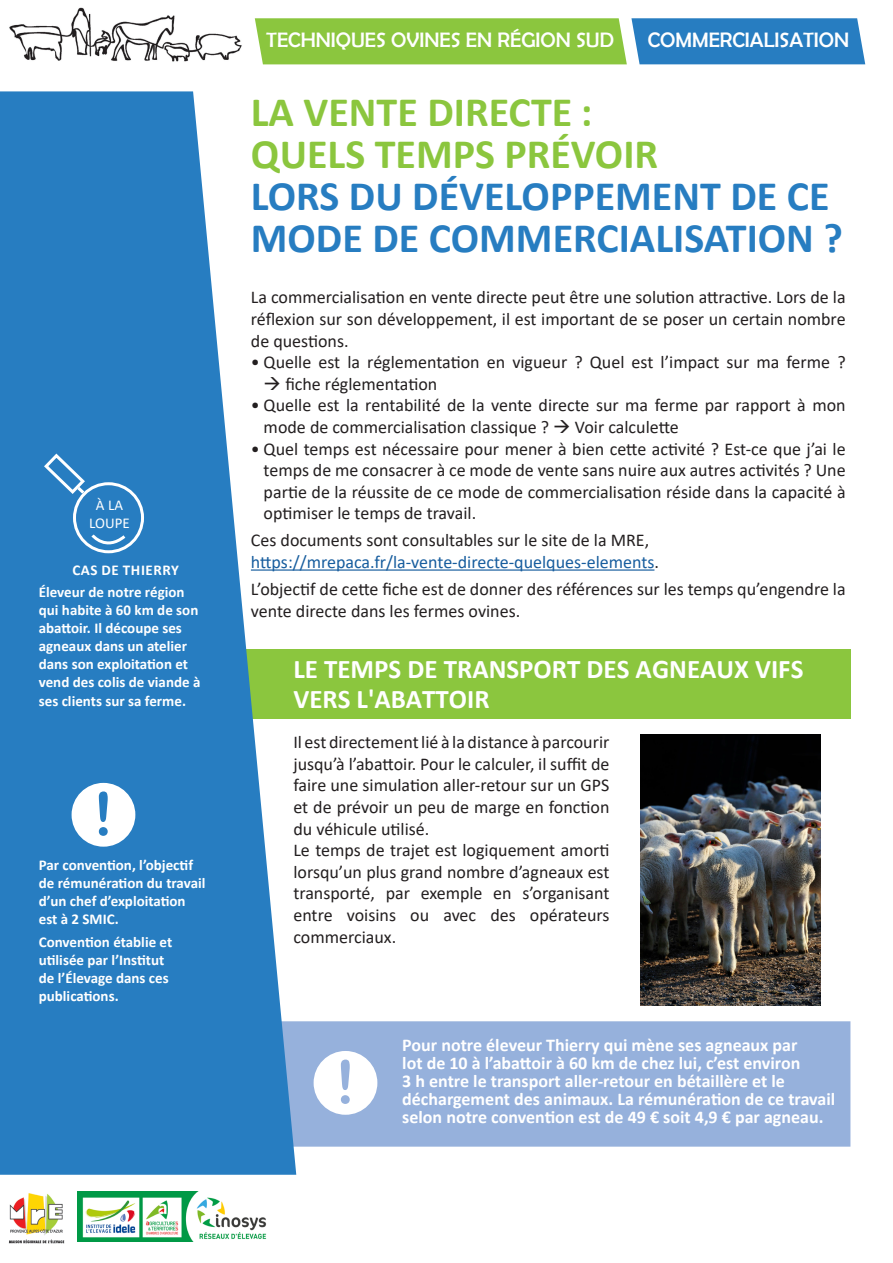
<style>
.page{position:relative;width:893px;height:1263px;background:#fff}
.page>*{position:absolute;margin:0;border:0;box-sizing:border-box;transform-origin:0 0}
.t1{font:60px "Arial Rounded MT Bold";color:#277dc1}
.t2{font:60px "Arial Rounded MT Bold";color:#96b1dc}
.t3{font:700 42px/42px "Calibri";color:#277dc1}
.t4{font:700 42px/42px "Calibri";color:#8bc63e}
.t5{font:700 27px/30px "Calibri";color:#fff}
.t6{font:21px "Berlin Sans FB";color:#fff}
.t7{font:18px/21.6px "Calibri";color:#231f20;text-align:justify}
.t8{font:700 18px/18px "Calibri";color:#fff}
.t9{font:18px/21.6px "Calibri";color:#175d9e}
.t10{font:700 15px/18px "Calibri";color:#fff}
.t11{font:700 15px "Calibri";letter-spacing:.04em;color:#fff}
.t12{font:15px "Calibri";color:#fff}
.s1{color:#231f20}
</style>
<div class="page">
<div style="left:296px;top:1021px;width:554px;height:126px;background:#96b1dc"></div>
<div style="left:236px;top:649px;width:614px;height:70px;background:#8bc63e"></div>
<img style="left:9px;top:7px;width:233px;height:55px">
<svg style="left:255px;top:18px;width:610px;height:46px;background:#6aad75"></svg>
<svg style="left:0;top:91px;width:296px;height:1084px;fill:#277dc1"></svg>
<img style="left:9px;top:1193px;width:56px;height:51px">
<img style="left:77px;top:1192px;width:190px;height:49px">
<img style="left:640px;top:735px;width:181px;height:271px">
<hr style="left:251px;top:569px;width:403px;height:2px;background:#175d9e">
<div style="left:74px;top:484px;width:69px;height:68px;background:#277dc1;border-radius:50%"></div>
<div style="left:73px;top:482px;width:71px;height:71px;border:3px solid #fff;border-radius:50%"></div>
<svg style="left:42px;top:451px;width:46px;height:46px;background:#4b92cb"></svg>
<svg style="left:90px;top:534px;width:39px;height:18px"></svg>
<div style="left:72px;top:783px;width:63px;height:64px;background:#fff;border-radius:50%"></div>
<div style="left:314px;top:1051px;width:63px;height:64px;background:#fff;border-radius:50%"></div>
<p class="t12" style="left:96px;top:495px;width:29px">À LA</p>
<p class="t12" style="left:89px;top:513px;width:42px">LOUPE</p>
<p class="t11" style="left:72px;top:560px;width:108px">CAS DE THIERRY</p>
<p class="t10" style="left:39px;top:583px;width:163px">Éleveur de notre région qui habite à 60 km de son abattoir. Il découpe ses agneaux dans un atelier dans son exploitation et vend des colis de viande à ses clients sur sa ferme.</p>
<p class="t1" style="left:93px;top:778px;width:21px">!</p>
<p class="t10" style="left:39px;top:856px;width:168px">Par convention, l’objectif de rémunération du travail d’un chef d’exploitation est à 2 SMIC.</p>
<p class="t10" style="left:39px;top:932px;width:135px">Convention établie et utilisée par l’Institut de l’Élevage dans ces publications.</p>
<p class="t6" style="left:266px;top:28px;width:349px">TECHNIQUES OVINES EN RÉGION SUD</p>
<p class="t6" style="left:648px;top:28px;width:203px">COMMERCIALISATION</p>
<p class="t4" style="left:251px;top:91px;width:409px">LA VENTE DIRECTE :<br>QUELS TEMPS PRÉVOIR</p>
<p class="t3" style="left:251px;top:175px;width:593px">LORS DU DÉVELOPPEMENT DE CE<br>MODE DE COMMERCIALISATION ?</p>
<p class="t7" style="left:251px;top:286px;width:596px">La commercialisation en vente directe peut être une solution attractive. Lors de la réflexion sur son développement, il est important de se poser un certain nombre de questions.</p>
<p class="t7" style="left:251px;top:351px;width:596px">• Quelle est la réglementation en vigueur ? Quel est l’impact sur ma ferme ?</p>
<p class="t7" style="left:264px;top:373px;width:175px">→ fiche réglementation</p>
<p class="t7" style="left:264px;top:394px;width:583px;text-indent:-13px">• Quelle est la rentabilité de la vente directe sur ma ferme par rapport à mon mode de commercialisation classique ? → Voir calculette</p>
<p class="t7" style="left:264px;top:437px;width:583px;text-indent:-13px">• Quel temps est nécessaire pour mener à bien cette activité ? Est-ce que j’ai le temps de me consacrer à ce mode de vente sans nuire aux autres activités ? Une partie de la réussite de ce mode de commercialisation réside dans la capacité à optimiser le temps de travail.</p>
<p class="t9" style="left:251px;top:529px;width:410px"><span class="s1">Ces documents sont consultables sur le site de la MRE, </span>https://mrepaca.fr/la-vente-directe-quelques-elements<span class="s1">.</span></p>
<p class="t7" style="left:251px;top:578px;width:596px">L’objectif de cette fiche est de donner des références sur les temps qu’engendre la vente directe dans les fermes ovines.</p>
<p class="t5" style="left:293px;top:654px;width:512px">LE TEMPS DE TRANSPORT DES AGNEAUX VIFS<br>VERS L'ABATTOIR</p>
<p class="t7" style="left:293px;top:731px;width:318px">Il est directement lié à la distance à parcourir jusqu’à l’abattoir. Pour le calculer, il suffit de faire une simulation aller-retour sur un GPS et de prévoir un peu de marge en fonction du véhicule utilisé.</p>
<p class="t7" style="left:293px;top:839px;width:318px">Le temps de trajet est logiquement amorti lorsqu’un plus grand nombre d’agneaux est transporté, par exemple en s’organisant entre voisins ou avec des opérateurs commerciaux.</p>
<p class="t2" style="left:335px;top:1046px;width:21px">!</p>
<p class="t8" style="left:402px;top:1036px;width:435px">Pour notre éleveur Thierry qui mène ses agneaux par<br>lot de 10 à l’abattoir à 60 km de chez lui, c’est environ<br>3 h entre le transport aller-retour en bétaillère et le déchargement des animaux. La rémunération de ce travail selon notre convention est de 49 € soit 4,9 € par agneau.</p>
</div>
